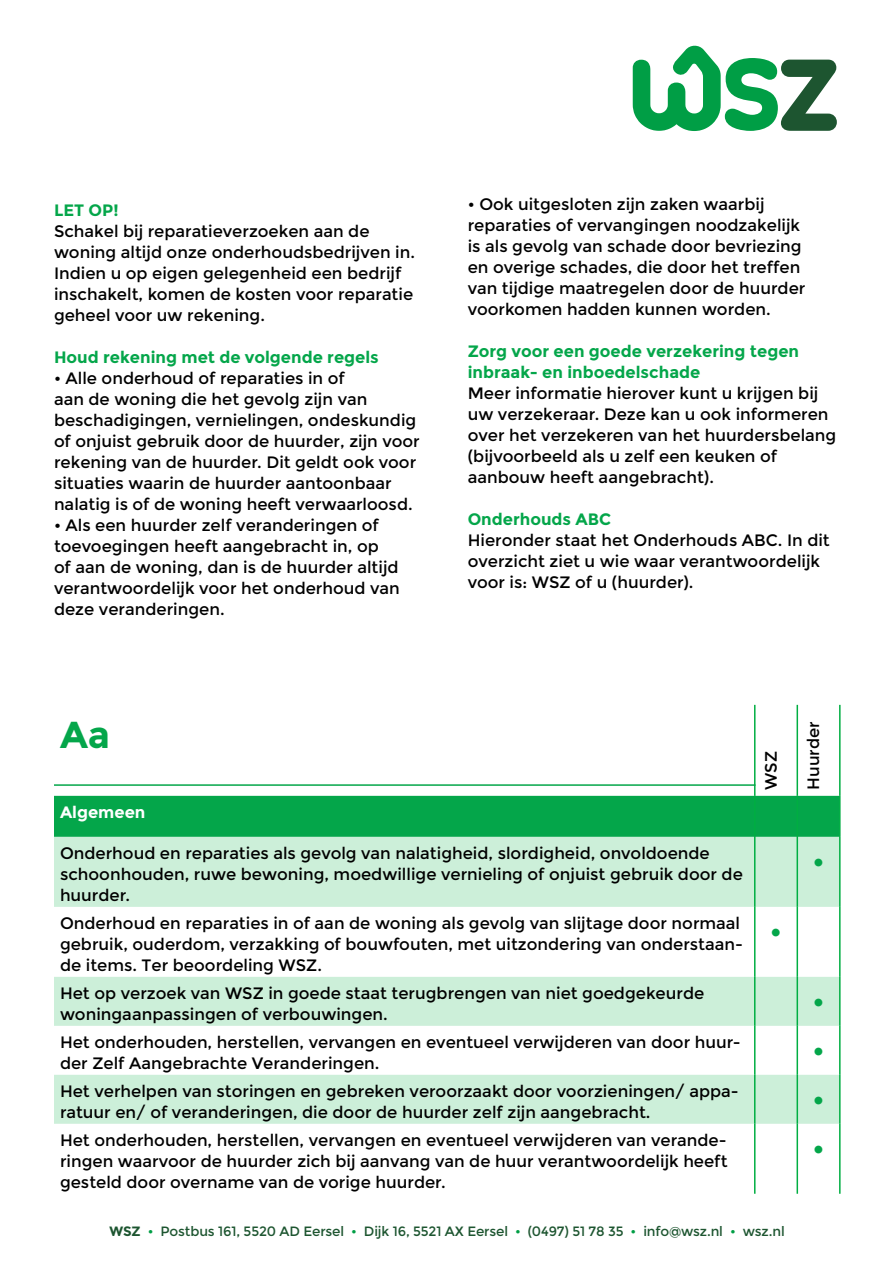
<style>
.page{position:relative;width:893px;height:1263px;background:#fff}
.page>*{position:absolute;margin:0;border:0;box-sizing:border-box;transform-origin:0 0}
.t1{font:700 37.5px "Montserrat";color:#04a64a}
.t2{font:30px "Montserrat";color:#04a64a}
.t3{font:16.5px/21px "Montserrat";color:#000}
.t4{font:700 16.5px/21px "Montserrat";color:#04a64a}
.t5{font:700 16.5px "Montserrat";color:#fff}
.t6{font:13.5px "Montserrat";letter-spacing:-.01em;color:#1d5530}
.s1{font-weight:700}
.s2{color:#009e45}
</style>
<div class="page">
<div style="left:54px;top:796px;width:785px;height:41px;background:#04a64a"></div>
<svg style="left:54px;top:837px;width:785px;height:287px;fill:#ccefd9"></svg>
<hr style="left:839px;top:705px;width:2px;height:91px;background:#00ae42">
<hr style="left:839px;top:796px;width:2px;height:41px;background:#00ae42">
<hr style="left:839px;top:837px;width:2px;height:70px;background:#00ae42">
<hr style="left:839px;top:907px;width:2px;height:70px;background:#00ae42">
<hr style="left:839px;top:977px;width:2px;height:49px;background:#00ae42">
<hr style="left:839px;top:1026px;width:2px;height:49px;background:#00ae42">
<hr style="left:839px;top:1075px;width:2px;height:49px;background:#00ae42">
<hr style="left:839px;top:1124px;width:2px;height:70px;background:#00ae42">
<hr style="left:754px;top:705px;width:1px;height:91px;background:#00ae42">
<hr style="left:796px;top:705px;width:2px;height:91px;background:#00ae42">
<hr style="left:754px;top:796px;width:1px;height:41px;background:#00ae42">
<hr style="left:796px;top:796px;width:2px;height:41px;background:#00ae42">
<hr style="left:754px;top:837px;width:1px;height:70px;background:#00ae42">
<hr style="left:796px;top:837px;width:2px;height:70px;background:#00ae42">
<hr style="left:754px;top:907px;width:1px;height:70px;background:#00ae42">
<hr style="left:796px;top:907px;width:2px;height:70px;background:#00ae42">
<hr style="left:754px;top:977px;width:1px;height:49px;background:#00ae42">
<hr style="left:796px;top:977px;width:2px;height:49px;background:#00ae42">
<hr style="left:754px;top:1026px;width:1px;height:49px;background:#00ae42">
<hr style="left:796px;top:1026px;width:2px;height:49px;background:#00ae42">
<hr style="left:754px;top:1075px;width:1px;height:49px;background:#00ae42">
<hr style="left:796px;top:1075px;width:2px;height:49px;background:#00ae42">
<hr style="left:754px;top:1124px;width:1px;height:70px;background:#00ae42">
<hr style="left:796px;top:1124px;width:2px;height:70px;background:#00ae42">
<hr style="left:54px;top:784px;width:701px;height:2px;background:#04a64a">
<svg style="left:633px;top:45px;width:204px;height:86px"></svg>
<p class="t4" style="left:54px;top:200px;width:66px">LET OP!</p>
<p class="t3" style="left:54px;top:221px;width:363px">Schakel bij reparatieverzoeken aan de woning altijd onze onderhoudsbedrijven in.<br>Indien u op eigen gelegenheid een bedrijf inschakelt, komen de kosten voor reparatie geheel voor uw rekening.</p>
<p class="t4" style="left:54px;top:347px;width:326px">Houd rekening met de volgende regels</p>
<p class="t3" style="left:54px;top:368px;width:367px">• Alle onderhoud of reparaties in of<br>aan de woning die het gevolg zijn van beschadigingen, vernielingen, ondeskundig of onjuist gebruik door de huurder, zijn voor rekening van de huurder. Dit geldt ook voor situaties waarin de huurder aantoonbaar nalatig is of de woning heeft verwaarloosd.</p>
<p class="t3" style="left:54px;top:515px;width:347px">• Als een huurder zelf veranderingen of toevoegingen heeft aangebracht in, op of aan de woning, dan is de huurder altijd verantwoordelijk voor het onderhoud van deze veranderingen.</p>
<h1 class="t1" style="left:60px;top:712px;width:52px">Aa</h1>
<p class="t3" style="left:468px;top:193px;width:339px">• Ook uitgesloten zijn zaken waarbij reparaties of vervangingen noodzakelijk is als gevolg van schade door bevriezing en overige schades, die door het treffen van tijdige maatregelen door de huurder voorkomen hadden kunnen worden.</p>
<p class="t4" style="left:468px;top:340px;width:333px">Zorg voor een goede verzekering tegen inbraak- en inboedelschade</p>
<p class="t3" style="left:468px;top:382px;width:370px">Meer informatie hierover kunt u krijgen bij uw verzekeraar. Deze kan u ook informeren over het verzekeren van het huurdersbelang (bijvoorbeeld als u zelf een keuken of aanbouw heeft aangebracht).</p>
<p class="t4" style="left:468px;top:508px;width:145px">Onderhouds ABC</p>
<p class="t3" style="left:468px;top:529px;width:364px">Hieronder staat het Onderhouds ABC. In dit overzicht ziet u wie waar verantwoordelijk voor is: WSZ of u (huurder).</p>
<p class="t3" style="left:761px;top:790px;width:40px;rotate:-90deg">WSZ</p>
<p class="t3" style="left:803px;top:790px;width:70px;rotate:-90deg">Huurder</p>
<p class="t5" style="left:60px;top:802px;width:87px">Algemeen</p>
<p class="t3" style="left:60px;top:843px;width:684px">Onderhoud en reparaties als gevolg van nalatigheid, slordigheid, onvoldoende schoonhouden, ruwe bewoning, moedwillige vernieling of onjuist gebruik door de huurder.</p>
<p class="t3" style="left:60px;top:913px;width:685px">Onderhoud en reparaties in of aan de woning als gevolg van slijtage door normaal gebruik, ouderdom, verzakking of bouwfouten, met uitzondering van onderstaan&shy;de items. Ter beoordeling WSZ.</p>
<p class="t3" style="left:60px;top:983px;width:646px">Het op verzoek van WSZ in goede staat terugbrengen van niet goedgekeurde woningaanpassingen of verbouwingen.</p>
<p class="t3" style="left:60px;top:1032px;width:682px">Het onderhouden, herstellen, vervangen en eventueel verwijderen van door huur&shy;der Zelf Aangebrachte Veranderingen.</p>
<p class="t3" style="left:60px;top:1081px;width:680px">Het verhelpen van storingen en gebreken veroorzaakt door voorzieningen/ appa&shy;ratuur en/ of veranderingen, die door de huurder zelf zijn aangebracht.</p>
<p class="t3" style="left:60px;top:1129px;width:669px;text-align:justify">Het onderhouden, herstellen, vervangen en eventueel verwijderen van verande&shy;ringen waarvoor de huurder zich bij aanvang van de huur verantwoordelijk heeft gesteld door overname van de vorige huurder.</p>
<h2 class="t2" style="left:770px;top:914px;width:14px">•</h2>
<p class="t6" style="left:110px;top:1224px;width:677px"><span class="s1">WSZ</span> <span class="s2">•</span> Postbus 161, 5520 AD Eersel <span class="s2">•</span> Dijk 16, 5521 AX Eersel <span class="s2">•</span> (0497) 51 78 35 <span class="s2">•</span> info@wsz.nl <span class="s2">•</span> wsz.nl</p>
<h2 class="t2" style="left:812px;top:844px;width:14px">•</h2>
<h2 class="t2" style="left:812px;top:984px;width:14px">•</h2>
<h2 class="t2" style="left:812px;top:1033px;width:14px">•</h2>
<h2 class="t2" style="left:812px;top:1082px;width:14px">•</h2>
<h2 class="t2" style="left:812px;top:1131px;width:14px">•</h2>
</div>
